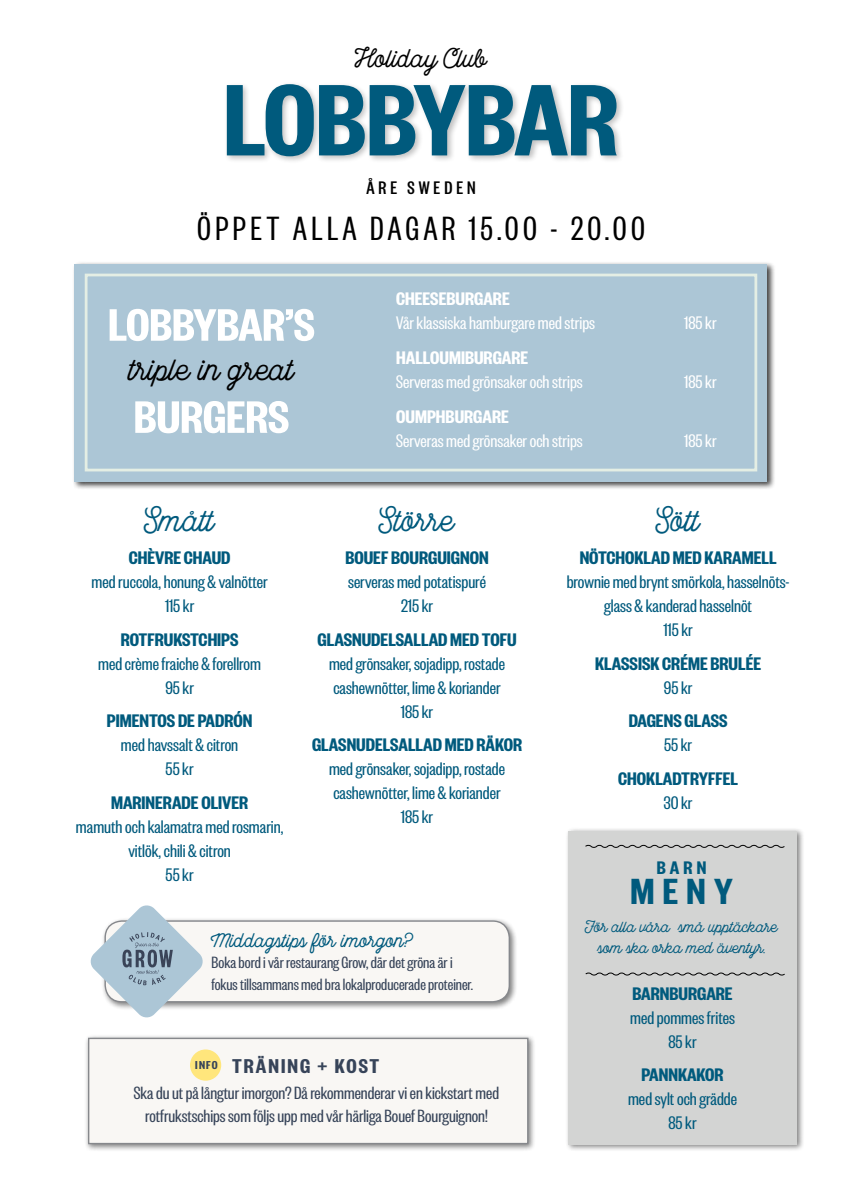
<style>
.page{position:relative;width:842px;height:1191px;background:#fff}
.page>*{position:absolute;margin:0;border:0;box-sizing:border-box;transform-origin:0 0}
.t1{font:600 111.6px "Founders Grotesk X Cond";color:#005a7d;scale:1.15 1}
.t2{font:600 50px "Founders Grotesk X Cond";color:#fff;scale:1.15 1}
.t3{font:600 40px "Founders Grotesk X Cond";color:#005a7d;scale:1.15 1}
.t4{font:37px "Founders Grotesk X Cond";letter-spacing:.11em;color:#000;scale:1.1 1}
.t5{font:32px "Local Brewery";color:#005a7d}
.t6{font:32px "Local Brewery";color:#000}
.t7{font:26px "Local Brewery";color:#000}
.t8{font:600 22px "Founders Grotesk X Cond";letter-spacing:.08em;color:#374459;scale:1.15 1}
.t9{font:20px/24px "Founders Grotesk X Cond";color:#005a7d;text-align:center;scale:1.15 1}
.t10{font:600 20px "Founders Grotesk X Cond";color:#005a7d;scale:1.15 1}
.t11{font:20px "Founders Grotesk X Cond";color:#fff;scale:1.15 1}
.t12{font:600 20px "Founders Grotesk X Cond";color:#fff;scale:1.15 1}
.t13{font:20px "Local Brewery";color:#005a7d}
.t14{font:500 20px "Founders Grotesk X Cond";letter-spacing:.18em;color:#000;scale:1.1 1}
.t15{font:19.5px/23.4px "Founders Grotesk X Cond";color:#374459;text-align:center;scale:1.15 1}
.t16{font:18px/21.6px "Founders Grotesk X Cond";color:#374459;scale:1.15 1}
.t17{font:16px/20.9px "Local Brewery";color:#005a7d;text-align:center}
</style>
<div class="page">
<div style="left:224px;top:82px;width:400px;height:82px;background:#000;opacity:.25"></div>
<div style="left:72px;top:261px;width:703px;height:228px;background:#000;opacity:.75"></div>
<div style="left:75px;top:264px;width:692px;height:217px;background:#acc6d6"></div>
<div style="left:85px;top:274px;width:672px;height:197px;background:#acc6d6;border:3px solid #e4eee4"></div>
<div style="left:85px;top:1034px;width:451px;height:117px;background:#000;opacity:.5"></div>
<div style="left:88px;top:1037px;width:440px;height:107px;background:#f9f7f4;border:1px solid #86888c"></div>
<div style="left:190px;top:1049px;width:31px;height:31px;background:#ffe67c;border-radius:50%"></div>
<div style="left:101px;top:917px;width:416px;height:93px;background:#000;opacity:.5"></div>
<div style="left:105px;top:921px;width:404px;height:80px;background:#f9f7f4;border-radius:17px"></div>
<div style="left:104px;top:920px;width:406px;height:82px;border:1px solid #86888c;border-radius:17px"></div>
<svg style="left:90px;top:905px;width:114px;height:113px"></svg>
<div style="left:565px;top:827px;width:239px;height:324px;background:#000;opacity:.5"></div>
<div style="left:568px;top:830px;width:229px;height:314px;background:#d3d4d3"></div>
<svg style="left:585px;top:844px;width:200px;height:4px"></svg>
<svg style="left:585px;top:972px;width:200px;height:4px"></svg>
<h3 class="t7" style="left:355px;top:42px;width:133px">Holiday Club</h3>
<h1 class="t1" style="left:224px;top:52px;width:345px">LOBBYBAR</h1>
<p class="t14" style="left:366px;top:176px;width:101px">ÅRE SWEDEN</p>
<h3 class="t4" style="left:197px;top:207px;width:409px">ÖPPET ALLA DAGAR 15.00 - 20.00</h3>
<h2 class="t2" style="left:108px;top:294px;width:181px">LOBBYBAR’S</h2>
<h3 class="t6" style="left:129px;top:350px;width:166px">triple in great</h3>
<h2 class="t2" style="left:134px;top:387px;width:137px">BURGERS</h2>
<p class="t12" style="left:396px;top:286px;width:100px">CHEESEBURGARE</p>
<p class="t11" style="left:396px;top:311px;width:174px">Vår klassiska hamburgare med strips</p>
<p class="t11" style="left:684px;top:311px;width:30px">185 kr</p>
<p class="t12" style="left:396px;top:345px;width:116px">HALLOUMIBURGARE</p>
<p class="t11" style="left:396px;top:370px;width:164px">Serveras med grönsaker och strips</p>
<p class="t11" style="left:684px;top:370px;width:30px">185 kr</p>
<p class="t12" style="left:396px;top:404px;width:99px">OUMPHBURGARE</p>
<p class="t11" style="left:396px;top:429px;width:164px">Serveras med grönsaker och strips</p>
<p class="t11" style="left:684px;top:429px;width:30px">185 kr</p>
<h3 class="t5" style="left:145px;top:501px;width:71px">Smått</h3>
<p class="t10" style="left:129px;top:545px;width:90px">CHÈVRE CHAUD</p>
<p class="t9" style="left:92px;top:569px;width:155px">med ruccola, honung &amp; valnötter<br>115 kr</p>
<p class="t10" style="left:121px;top:627px;width:76px">ROTFRU KSTCHIPS</p>
<p class="t9" style="left:98px;top:650px;width:143px">med crème fraiche &amp; forellrom<br>95 kr</p>
<p class="t10" style="left:107px;top:708px;width:128px">PIMENTOS DE PADRÓN</p>
<p class="t9" style="left:121px;top:732px;width:104px">med havssalt &amp; citron<br>55 kr</p>
<p class="t10" style="left:111px;top:790px;width:9px">MARI</p>
<p class="t10" style="left:146px;top:790px;width:83px">NERADEOLIVER</p>
<p class="t9" style="left:76px;top:813px;width:182px">mamuth och kalamatra med rosmarin, vitlök, chili &amp; citron<br>55 kr</p>
<h3 class="t5" style="left:380px;top:501px;width:76px">Större</h3>
<p class="t10" style="left:345px;top:545px;width:125px">BOUEF BOURGUIGNON</p>
<p class="t9" style="left:348px;top:569px;width:121px">serveras med potatispuré<br>215 kr</p>
<p class="t10" style="left:318px;top:627px;width:9px">GLAS</p>
<p class="t10" style="left:352px;top:627px;width:33px">NUDELSALLA</p>
<p class="t10" style="left:438px;top:627px;width:69px">D MED TOFU</p>
<p class="t9" style="left:329px;top:650px;width:155px">med grönsaker, sojadipp, rostade cashewnötter, lime &amp; koriander<br>185 kr</p>
<p class="t10" style="left:312px;top:732px;width:9px">GLAS</p>
<p class="t10" style="left:347px;top:732px;width:33px">NUDELSALLA</p>
<p class="t10" style="left:433px;top:732px;width:71px">D MED RÄKOR</p>
<p class="t9" style="left:329px;top:756px;width:155px">med grönsaker, sojadipp, rostade cashewnötter, lime &amp; koriander<br>185 kr</p>
<p class="t13" style="left:212px;top:928px;width:202px">Middagstips för imorgon?</p>
<p class="t16" style="left:212px;top:951px;width:229px">Boka bord i vår restaurang Grow, där det gröna är i fokus tillsammans med bra lokalproducerade proteiner.</p>
<p class="t8" style="left:195px;top:1053px;width:161px"><sup>INFO</sup> TRÄNING + KOST</p>
<p class="t15" style="left:134px;top:1080px;width:319px">Ska du ut på långtur imorgon? Då rekommenderar vi en kickstart med rotfrukstschips som följs upp med vår härliga Bouef Bourguignon!</p>
<h3 class="t5" style="left:657px;top:501px;width:44px">Sött</h3>
<p class="t10" style="left:580px;top:545px;width:126px">NÖTCHOKLAD MED KARAMELL</p>
<p class="t9" style="left:567px;top:569px;width:195px">brownie med brynt smörkola, hasselnöts&shy;glass &amp; kanderad hasselnöt<br>115 kr</p>
<p class="t10" style="left:595px;top:651px;width:16px">KLASSIS</p>
<p class="t10" style="left:650px;top:651px;width:61px">K CRÉME BRUL</p>
<p class="t10" style="left:746px;top:651px;width:14px">ÉE</p>
<p class="t9" style="left:664px;top:674px;width:26px">95 kr</p>
<p class="t10" style="left:629px;top:708px;width:57px">DAGENSGLASS</p>
<p class="t9" style="left:664px;top:732px;width:26px">55 kr</p>
<p class="t10" style="left:618px;top:766px;width:99px">CHOKLADTRYFFEL</p>
<p class="t9" style="left:664px;top:789px;width:26px">30 kr</p>
<p class="t10" style="left:657px;top:855px;width:43px">BARN</p>
<h3 class="t3" style="left:631px;top:867px;width:90px">MENY</h3>
<p class="t17" style="left:585px;top:916px;width:194px">För alla våra små upptäckare som ska orka med äventyr.</p>
<p class="t10" style="left:632px;top:981px;width:41px">BARNBURGARE</p>
<p class="t9" style="left:630px;top:1004px;width:93px">med pommes frites<br>85 kr</p>
<p class="t10" style="left:641px;top:1062px;width:65px">PANNKAKOR</p>
<p class="t9" style="left:628px;top:1086px;width:96px">med sylt och grädde<br>85 kr</p>
</div>
